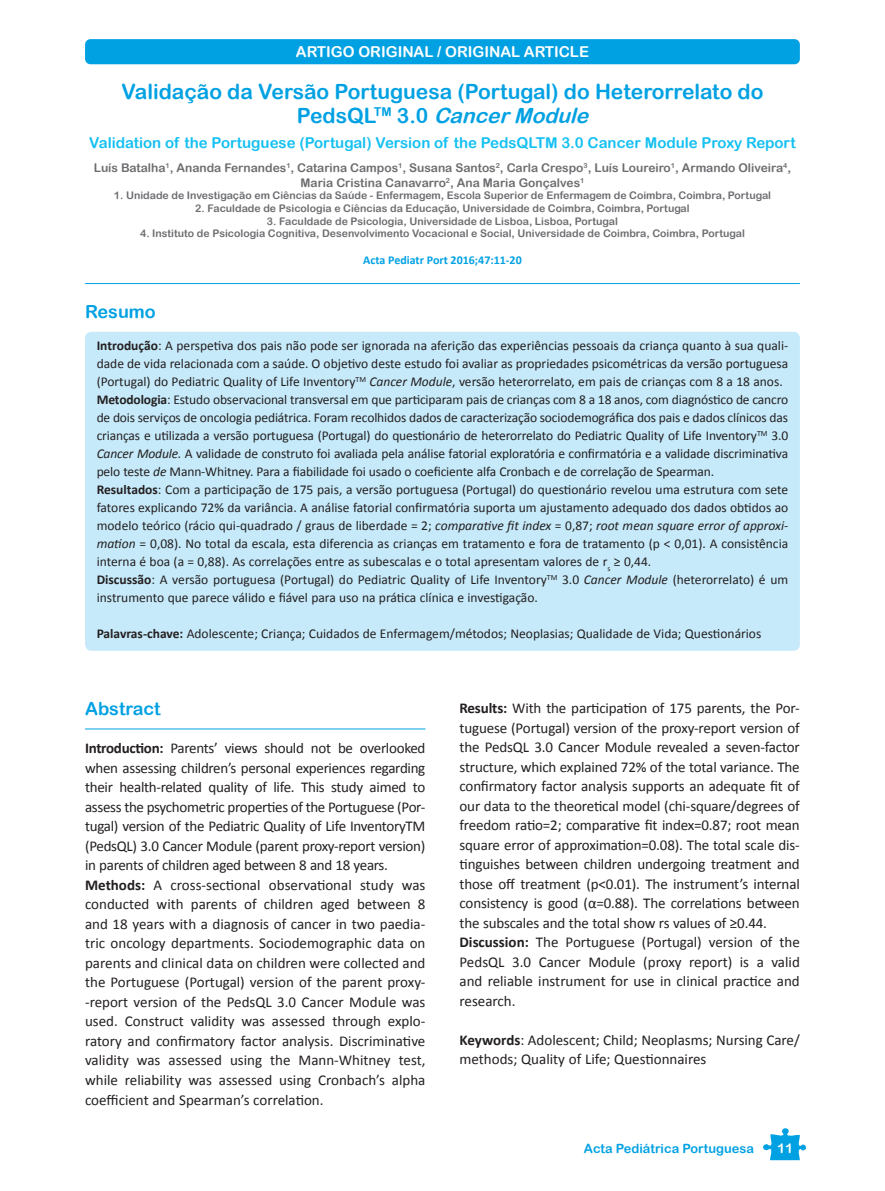
<style>
.page{position:relative;width:885px;height:1191px;background:#fff}
.page>*{position:absolute;margin:0;border:0;box-sizing:border-box;transform-origin:0 0}
.t1{font:21px/24px "Arial Rounded MT Bold";color:#00a1e3;text-align:center}
.t2{font:18px "Arial Rounded MT Bold";color:#00a1e3}
.t3{font:15px/19.5px "Calibri";letter-spacing:-.01em;color:#231f20}
.t4{font:15px "Arial Rounded MT Bold";color:#15c0f2}
.t5{font:15px "Arial Rounded MT Bold";color:#fff}
.t6{font:13.5px/18px "Calibri";letter-spacing:-.005em;color:#231f20}
.t7{font:13.5px "Arial Rounded MT Bold";color:#fff}
.t8{font:12.75px "Arial Rounded MT Bold";color:#00a1e3}
.t9{font:12px/14.4px "Arial Rounded MT Bold";color:#6c6d70;text-align:center}
.t10{font:700 12px "Calibri";color:#00a1e3}
.t11{font:10.5px "Arial Rounded MT Bold";color:#6c6d70}
.s1{font-style:italic}
.s2{font-weight:700}
</style>
<div class="page">
<div style="left:85px;top:39px;width:714px;height:25px;background:#00a1e3;border-radius:5px"></div>
<svg style="left:763px;top:1128px;width:43px;height:32px"></svg>
<hr style="left:85px;top:728px;width:340px;height:1px;background:#00a1e3">
<hr style="left:85px;top:283px;width:714px;height:1px;background:#00a1e3">
<div style="left:85px;top:332px;width:714px;height:319px;background:#c6eafa;border-radius:6px"></div>
<p class="t5" style="left:296px;top:43px;width:294px">ARTIGO ORIGINAL / ORIGINAL ARTICLE</p>
<h1 class="t1" style="left:121px;top:79px;width:643px">Validação da Versão Portuguesa (Portugal) do Heterorrelato do<br>P e d s Q L<sup>T</sup> <sup>M</sup> 3 . 0 <span class="s1">CancerModule</span></h1>
<p class="t4" style="left:89px;top:134px;width:708px">Validation of the Portuguese (Portugal) Version of the PedsQLTM 3.0 Cancer Module Proxy Report</p>
<p class="t9" style="left:94px;top:161px;width:699px">Luís Batalha<sup>1</sup>, Ananda Fernandes<sup>1</sup>, Catarina Campos<sup>1</sup>, Susana Santos<sup>2</sup>, Carla Crespo<sup>3</sup>, Luís Loureiro<sup>1</sup>, Armando Oliveira<sup>4</sup>,<br>Maria Cristina Canavarro<sup>2</sup>, Ana Maria Gonçalves<sup>1</sup></p>
<p class="t11" style="left:114px;top:189px;width:658px">1. Unidade de Investigação em Ciências da Saúde - Enfermagem, Escola Superior de Enfermagem de Coimbra, Coimbra, Portugal</p>
<p class="t11" style="left:195px;top:202px;width:496px">2. Faculdade de Psicologia e Ciências da Educação, Universidade de Coimbra, Coimbra, Portugal</p>
<p class="t11" style="left:267px;top:215px;width:352px">3. Faculdade de Psicologia, Universidade de Lisboa, Lisboa, Portugal</p>
<p class="t11" style="left:140px;top:227px;width:606px">4. Instituto de Psicologia Cognitiva, Desenvolvimento Vocacional e Social, Universidade de Coimbra, Coimbra, Portugal</p>
<p class="t10" style="left:363px;top:253px;width:160px">Acta Pediatr Port 2016;47:11-20</p>
<p class="t2" style="left:85px;top:301px;width:72px">Resumo</p>
<p class="t6" style="left:97px;top:336px;width:693px"><span class="s2">Introdução</span>: A perspetiva dos pais não pode ser ignorada na aferição das experiências pessoais da criança quanto à sua quali&shy;dade de vida relacionada com a saúde. O objetivo deste estudo foi avaliar as propriedades psicométricas da versão portuguesa (Portugal) do Pediatric Quality of Life Inventory<sup>TM</sup> <span class="s1">Cancer Module</span>, versão heterorrelato, em pais de crianças com 8 a 18 anos.<br><span class="s2">Metodologia</span>: Estudo observacional transversal em que participaram pais de crianças com 8 a 18 anos, com diagnóstico de cancro de dois serviços de oncologia pediátrica. Foram recolhidos dados de caracterização sociodemográfica dos pais e dados clínicos das crianças e utilizada a versão portuguesa (Portugal) do questionário de heterorrelato do Pediatric Quality of Life Inventory<sup>TM</sup> 3.0<br><span class="s1">Cancer Module.</span> A validade de construto foi avaliada pela análise fatorial exploratória e confirmatória e a validade discriminativa pelo teste <span class="s1">de</span> Mann-Whitney. Para a fiabilidade foi usado o coeficiente alfa Cronbach e de correlação de Spearman.<br><span class="s2">Resultados</span>: Com a participação de 175 pais, a versão portuguesa (Portugal) do questionário revelou uma estrutura com sete fatores explicando 72% da variância. A análise fatorial confirmatória suporta um ajustamento adequado dos dados obtidos ao modelo teórico (rácio qui-quadrado / graus de liberdade = 2; <span class="s1">comparative fit index</span> = 0,87; <span class="s1">root mean square error of approxi&shy;mation</span> = 0,08). No total da escala, esta diferencia as crianças em tratamento e fora de tratamento (p &lt; 0,01). A consistência interna é boa (a = 0,88). As correlações entre as subescalas e o total apresentam valores de r<sub>s</sub> ≥ 0,44.<br><span class="s2">Discussão</span>: A versão portuguesa (Portugal) do Pediatric Quality of Life Inventory<sup>TM</sup> 3.0 <span class="s1">Cancer Module</span> (heterorrelato) é um instrumento que parece válido e fiável para uso na prática clínica e investigação.</p>
<p class="t6" style="left:97px;top:624px;width:666px"><span class="s2">Palavras-chave:</span> Adolescente; Criança; Cuidados de Enfermagem/métodos; Neoplasias; Qualidade de Vida; Questionários</p>
<p class="t2" style="left:85px;top:698px;width:77px">Abstract</p>
<p class="t3" style="left:85px;top:738px;width:342px"><span class="s2">Introduction:</span> Parents’ views should not be overlooked when assessing children’s personal experiences regarding their health-related quality of life. This study aimed to assess the psychometric properties of the Portuguese (Por&shy;tugal) version of the Pediatric Quality of Life InventoryTM (PedsQL) 3.0 Cancer Module (parent proxy-report version) in parents of children aged between 8 and 18 years.<br><span class="s2">Methods:</span> A cross-sectional observational study was conducted with parents of children aged between 8 and 18 years with a diagnosis of cancer in two paedia&shy;tric oncology departments. Sociodemographic data on parents and clinical data on children were collected and the Portuguese (Portugal) version of the parent proxy--report version of the PedsQL 3.0 Cancer Module was used. Construct validity was assessed through explo&shy;ratory and confirmatory factor analysis. Discriminative validity was assessed using the Mann-Whitney test, while reliability was assessed using Cronbach’s alpha coefficient and Spearman’s correlation.</p>
<p class="t3" style="left:459px;top:697px;width:342px"><span class="s2">Results:</span> With the participation of 175 parents, the Por&shy;tuguese (Portugal) version of the proxy-report version of the PedsQL 3.0 Cancer Module revealed a seven-factor structure, which explained 72% of the total variance. The confirmatory factor analysis supports an adequate fit of our data to the theoretical model (chi-square/degrees of freedom ratio=2; comparative fit index=0.87; root mean square error of approximation=0.08). The total scale dis&shy;tinguishes between children undergoing treatment and those off treatment (p&lt;0.01). The instrument’s internal consistency is good (α=0.88). The correlations between the subscales and the total show rs values of ≥0.44.<br><span class="s2">Discussion:</span> The Portuguese (Portugal) version of the PedsQL 3.0 Cancer Module (proxy report) is a valid and reliable instrument for use in clinical practice and research.</p>
<p class="t3" style="left:459px;top:1029px;width:342px"><span class="s2">Keywords</span>: Adolescent; Child; Neoplasms; Nursing Care/ methods; Quality of Life; Questionnaires</p>
<p class="t8" style="left:584px;top:1141px;width:171px">Acta Pediátrica Portuguesa</p>
<p class="t7" style="left:776px;top:1139px;width:18px">11</p>
</div>
